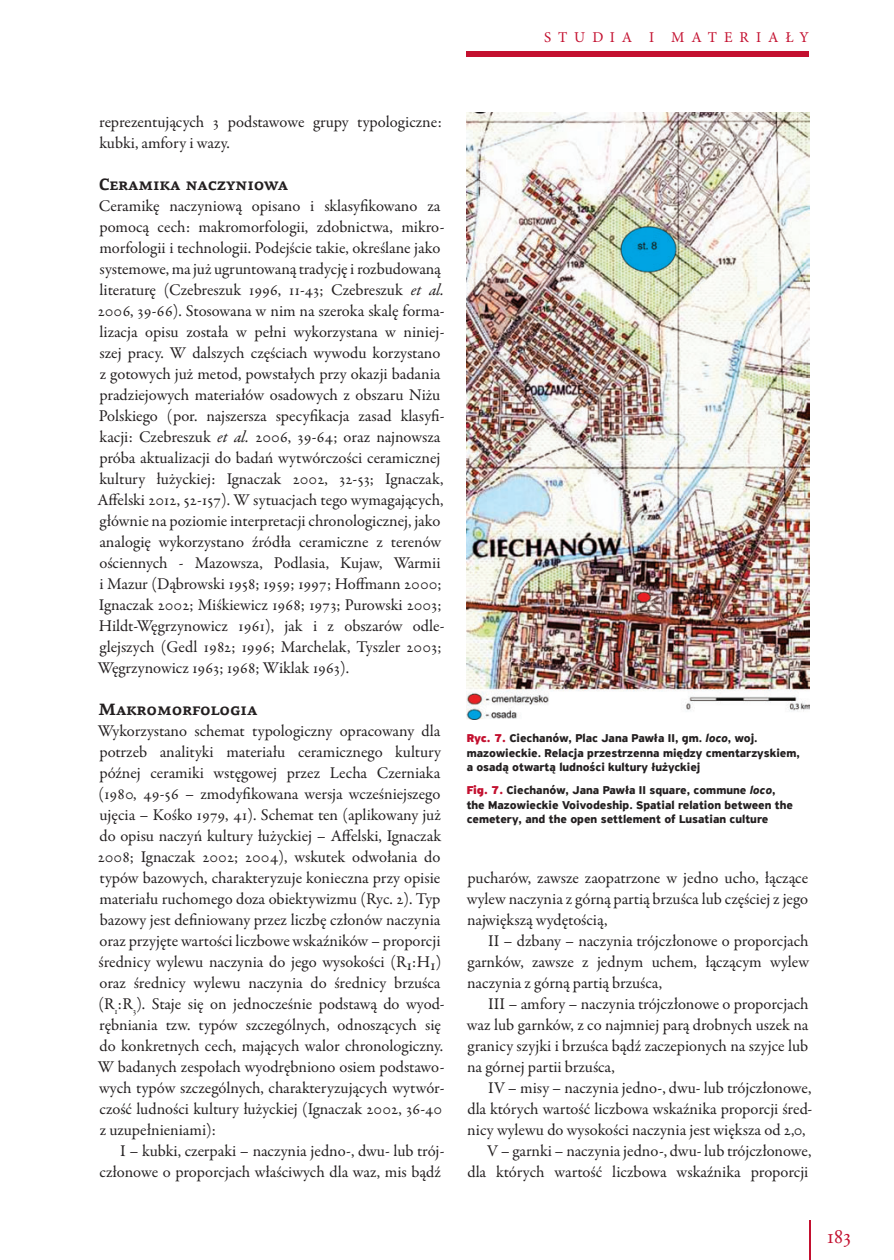
<style>
.page{position:relative;width:894px;height:1260px;background:#fff}
.page>*{position:absolute;margin:0;border:0;box-sizing:border-box;transform-origin:0 0}
.t1{font:21px "Adobe Garamond Pro";color:#c3102f}
.t2{font:16.5px/21px "Garamond Premr Pro";color:#231f20}
.t3{font:700 16.5px "PF Agora Serif Pro";color:#231f20}
.t4{font:15px "Minion Pro";letter-spacing:.465em;color:#c3102f}
.t5{font:700 12px/14.4px "PF Highway Sans Pro";color:#231f20}
.s1{font-style:italic}
.s2{font-weight:900;color:#c3102f}
</style>
<div class="page">
<hr style="left:809px;top:1220px;width:1px;height:40px;background:#c3102f">
<div style="left:467px;top:52px;width:342px;height:5px;background:#c3102f"></div>
<img style="left:467px;top:113px;width:342px;height:607px">
<p class="t4" style="left:544px;top:29px;width:266px">STUDIA I MATERIAŁY</p>
<p class="t2" style="left:99px;top:111px;width:344px">reprezentujących 3 podstawowe grupy typologiczne: kubki, amfory i wazy.</p>
<p class="t3" style="left:99px;top:174px;width:191px">Ceramika naczyniowa</p>
<p class="t2" style="left:97px;top:195px;width:348px">Ceramikę naczyniową opisano i sklasyfikowano za pomocą cech: makromorfologii, zdobnictwa, mikro&shy;morfologii i technologii. Podejście takie, określane jako systemowe, ma już ugruntowaną tradycję i rozbudowaną literaturę (Czebreszuk 1996, 11-43; Czebreszuk <span class="s1">et al.<br></span>2006, 39-66). Stosowana w nim na szeroka skalę forma&shy;lizacja opisu została w pełni wykorzystana w niniej&shy;szej pracy. W dalszych częściach wywodu korzystano z gotowych już metod, powstałych przy okazji badania pradziejowych materiałów osadowych z obszaru Niżu Polskiego (por. najszersza specyfikacja zasad klasyfi&shy;kacji: Czebreszuk <span class="s1">et al.</span> 2006, 39-64; oraz najnowsza próba aktualizacji do badań wytwórczości ceramicznej kultury łużyckiej: Ignaczak 2002, 32-53; Ignaczak, Affelski 2012, 52-157). W sytuacjach tego wymagających, głównie na poziomie interpretacji chronologicznej, jako analogię wykorzystano źródła ceramiczne z terenów ościennych - Mazowsza, Podlasia, Kujaw, Warmii i Mazur (Dąbrowski 1958; 1959; 1997; Hoffmann 2000; Ignaczak 2002; Miśkiewicz 1968; 1973; Purowski 2003; Hildt-Węgrzynowicz 1961), jak i z obszarów odle&shy;glejszych (Gedl 1982; 1996; Marchelak, Tyszler 2003; Węgrzynowicz 1963; 1968; Wiklak 1963).</p>
<p class="t3" style="left:99px;top:699px;width:160px">Makromorfologia</p>
<p class="t2" style="left:98px;top:721px;width:348px">Wykorzystano schemat typologiczny opracowany dla potrzeb analityki materiału ceramicznego kultury późnej ceramiki wstęgowej przez Lecha Czerniaka (1980, 49-56 – zmodyfikowana wersja wcześniejszego ujęcia – Kośko 1979, 41). Schemat ten (aplikowany już do opisu naczyń kultury łużyckiej – Affelski, Ignaczak 2008; Ignaczak 2002; 2004), wskutek odwołania do typów bazowych, charakteryzuje konieczna przy opisie materiału ruchomego doza obiektywizmu (Ryc. 2). Typ bazowy jest definiowany przez liczbę członów naczynia oraz przyjęte wartości liczbowe wskaźników – proporcji średnicy wylewu naczynia do jego wysokości (R1:H1) oraz średnicy wylewu naczynia do średnicy brzuśca (R<sub>1</sub>:R<sub>3</sub>). Staje się on jednocześnie podstawą do wyod&shy;rębniania tzw. typów szczególnych, odnoszących się do konkretnych cech, mających walor chronologiczny.<br>W badanych zespołach wyodrębniono osiem podstawo&shy;wych typów szczególnych, charakteryzujących wytwór&shy;czość ludności kultury łużyckiej (Ignaczak 2002, 36-40 z uzupełnieniami):</p>
<p class="t2" style="left:99px;top:1141px;width:346px;text-align:right">I – kubki, czerpaki – naczynia jedno-, dwu- lub trój&shy;członowe o proporcjach właściwych dla waz, mis bądź</p>
<p class="t5" style="left:467px;top:732px;width:335px"><span class="s2">Ryc. 7.</span> Ciechanów, Plac Jana Pawła II, gm. <span class="s1">loco</span>, woj. mazowieckie. Relacja przestrzenna między cmentarzyskiem, a osadą otwartą ludności kultury łużyckiej</p>
<p class="t5" style="left:467px;top:783px;width:328px"><span class="s2">Fig. 7.</span> Ciechanów, Jana Pawła II square, commune <span class="s1">loco</span>, the Mazowieckie Voivodeship. Spatial relation between the cemetery, and the open settlement of Lusatian culture</p>
<p class="t2" style="left:467px;top:868px;width:343px;text-align:justify">pucharów, zawsze zaopatrzone w jedno ucho, łączące wylew naczynia z górną partią brzuśca lub częściej z jego największą wydętością,</p>
<p class="t2" style="left:467px;top:931px;width:344px;text-align:justify;text-indent:21px">II – dzbany – naczynia trójczłonowe o proporcjach garnków, zawsze z jednym uchem, łączącym wylew naczynia z górną partią brzuśca,</p>
<p class="t2" style="left:467px;top:994px;width:343px;text-align:justify;text-indent:21px">III – amfory – naczynia trójczłonowe o proporcjach waz lub garnków, z co najmniej parą drobnych uszek na granicy szyjki i brzuśca bądź zaczepionych na szyjce lub na górnej partii brzuśca,</p>
<p class="t2" style="left:488px;top:1078px;width:325px">IV – misy – naczynia jedno-, dwu- lub trójczłonowe,</p>
<p class="t2" style="left:467px;top:1099px;width:346px">dla których wartość liczbowa wskaźnika proporcji śred-</p>
<p class="t2" style="left:467px;top:1120px;width:340px">nicy wylewu do wysokości naczynia jest większa od 2,0,</p>
<p class="t2" style="left:487px;top:1141px;width:326px">V – garnki – naczynia jedno-, dwu- lub trójczłonowe,</p>
<p class="t2" style="left:467px;top:1162px;width:342px">dla których wartość liczbowa wskaźnika proporcji</p>
<p class="t1" style="left:827px;top:1224px;width:25px">183</p>
</div>
